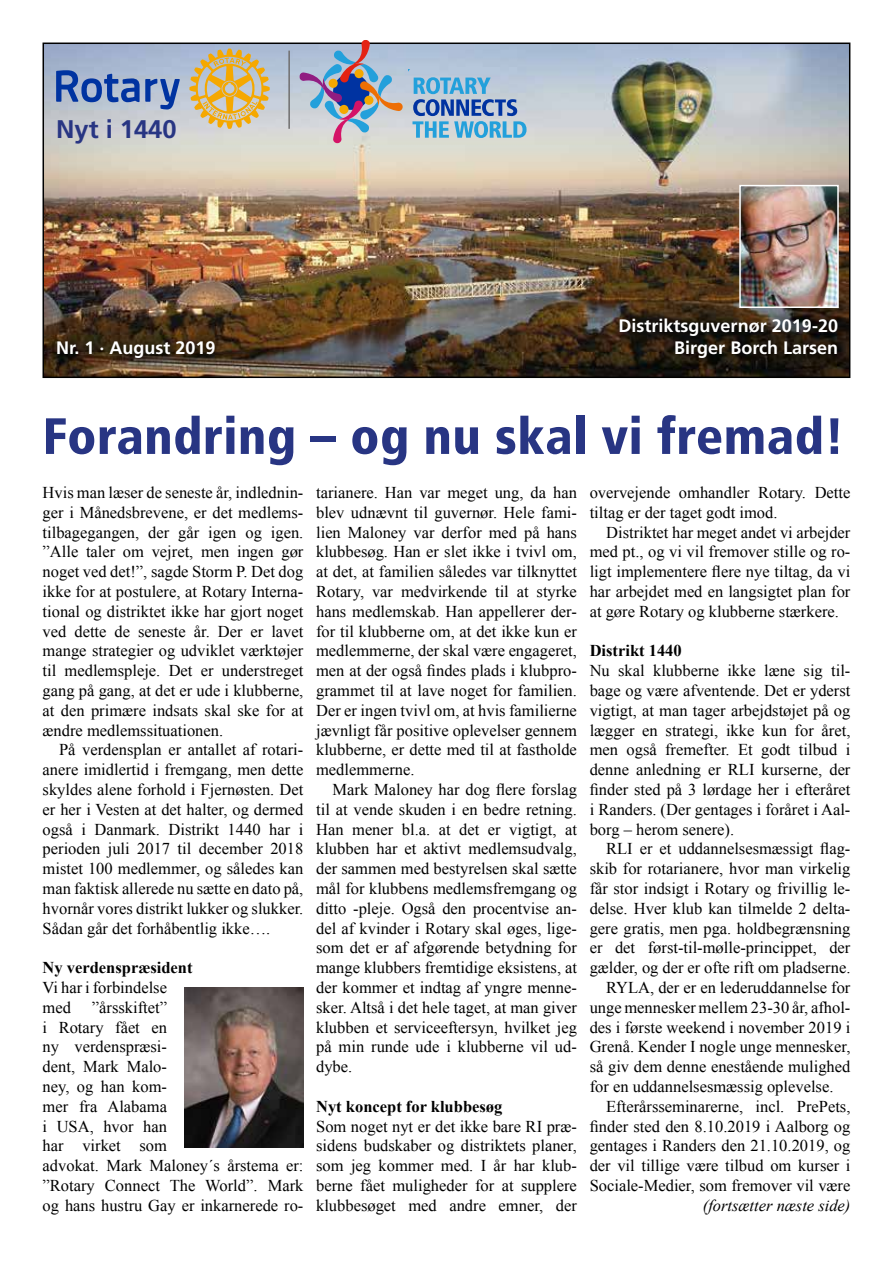
<style>
.page{position:relative;width:893px;height:1263px;background:#fff}
.page>*{position:absolute;margin:0;border:0;box-sizing:border-box;transform-origin:0 0}
.t1{font:900 condensed 51px "Frutiger";letter-spacing:.01em;color:#283583}
.t2{font:700 25.5px "Frutiger";color:#283583}
.t3{font:700 18px "Frutiger";color:#fff}
.t4{font:16.5px/19.8px "Times New Roman";color:#000;text-align:justify}
.t5{font:700 16.5px "Times New Roman";color:#000}
.t6{font:italic 16.5px "Times New Roman";color:#000}
</style>
<div class="page">
<img style="left:46px;top:46px;width:801px;height:329px">
<div style="left:43px;top:43px;width:807px;height:335px;border:2px solid #000"></div>
<svg style="left:613px;top:312px;width:235px;height:57px;background:#221a11"></svg>
<svg style="left:51px;top:335px;width:175px;height:34px;background:#3f301c"></svg>
<img style="left:742px;top:188px;width:94px;height:117px">
<div style="left:739px;top:185px;width:100px;height:123px;border:2px solid #fff"></div>
<svg style="left:56px;top:70px;width:124px;height:40px;background:#7891c1"></svg>
<svg style="left:189px;top:49px;width:81px;height:80px;background:#d3bb83"></svg>
<hr style="left:288px;top:51px;width:2px;height:78px;background:#706f6f">
<svg style="left:299px;top:40px;width:227px;height:105px;background:#a2b3c8"></svg>
<img style="left:184px;top:988px;width:119px;height:160px">
<h2 class="t2" style="left:56px;top:114px;width:122px">Nyt i 1440</h2>
<p class="t3" style="left:619px;top:316px;width:221px">Distriktsguvernør 2019-20</p>
<p class="t3" style="left:56px;top:337px;width:161px">Nr. 1 · August 2019</p>
<p class="t3" style="left:674px;top:337px;width:165px">Birger Borch Larsen</p>
<h1 class="t1" style="left:43px;top:405px;width:803px">Forandring – og nu skal vi fremad!</h1>
<p class="t4" style="left:43px;top:482px;width:262px">Hvis man læser de seneste år, indlednin&shy;ger i Månedsbrevene, er det medlems&shy;tilbagegangen, der går igen og igen. ”Alle taler om vejret, men ingen gør noget ved det!”, sagde Storm P. Det dog ikke for at postulere, at Rotary Interna&shy;tional og distriktet ikke har gjort noget ved dette de seneste år. Der er lavet mange strategier og udviklet værktøjer til medlemspleje. Det er understreget gang på gang, at det er ude i klubberne, at den primære indsats skal ske for at ændre medlemssituationen.</p>
<p class="t4" style="left:43px;top:740px;width:262px;text-indent:16px">På verdensplan er antallet af rotari&shy;anere imidlertid i fremgang, men dette skyldes alene forhold i Fjernøsten. Det er her i Vesten at det halter, og dermed også i Danmark. Distrikt 1440 har i perioden juli 2017 til december 2018 mistet 100 medlemmer, og således kan man faktisk allerede nu sætte en dato på, hvornår vores distrikt lukker og slukker.<br>Sådan går det forhåbentlig ikke….</p>
<p class="t5" style="left:43px;top:956px;width:151px">Ny verdenspræsident</p>
<p class="t4" style="left:43px;top:977px;width:126px">Vi har i forbindelse med</p>
<p class="t4" style="left:43px;top:997px;width:262px;text-align:left;text-indent:49px">”årsskiftet”<br>i Rotary fået en<br>ny verdenspræsi-<br>dent, Mark Malo-<br>ney, og han kom-<br>mer fra Alabama<br>i USA, hvor han<br>har virket som<br>advokat. Mark Maloney´s årstema er: ”Rotary Connect The World”. Mark og hans hustru Gay er inkarnerede ro-</p>
<p class="t4" style="left:316px;top:482px;width:262px">tarianere. Han var meget ung, da han blev udnævnt til guvernør. Hele fami&shy;lien Maloney var derfor med på hans klubbesøg. Han er slet ikke i tvivl om, at det, at familien således var tilknyttet Rotary, var medvirkende til at styrke hans medlemskab. Han appellerer der&shy;for til klubberne om, at det ikke kun er medlemmerne, der skal være engageret, men at der også findes plads i klubpro&shy;grammet til at lave noget for familien.<br>Der er ingen tvivl om, at hvis familierne jævnligt får positive oplevelser gennem klubberne, er dette med til at fastholde medlemmerne.</p>
<p class="t4" style="left:316px;top:779px;width:262px;text-indent:16px">Mark Maloney har dog flere forslag til at vende skuden i en bedre retning.<br>Han mener bl.a. at det er vigtigt, at klubben har et aktivt medlemsudvalg, der sammen med bestyrelsen skal sætte mål for klubbens medlemsfremgang og ditto -pleje. Også den procentvise an&shy;del af kvinder i Rotary skal øges, lige&shy;som det er af afgørende betydning for mange klubbers fremtidige eksistens, at der kommer et indtag af yngre menne&shy;sker. Altså i det hele taget, at man giver klubben et serviceeftersyn, hvilket jeg på min runde ude i klubberne vil ud&shy;dybe.</p>
<p class="t5" style="left:316px;top:1095px;width:188px">Nyt koncept for klubbesøg</p>
<p class="t4" style="left:316px;top:1116px;width:262px">Som noget nyt er det ikke bare RI præ&shy;sidens budskaber og distriktets planer, som jeg kommer med. I år har klub&shy;berne fået muligheder for at supplere klubbesøget med andre emner, der</p>
<p class="t4" style="left:590px;top:482px;width:262px">overvejende omhandler Rotary. Dette tiltag er der taget godt imod.</p>
<p class="t4" style="left:590px;top:522px;width:262px;text-indent:16px">Distriktet har meget andet vi arbejder med pt., og vi vil fremover stille og ro&shy;ligt implementere flere nye tiltag, da vi har arbejdet med en langsigtet plan for at gøre Rotary og klubberne stærkere.</p>
<p class="t5" style="left:590px;top:639px;width:94px">Distrikt 1440</p>
<p class="t4" style="left:590px;top:660px;width:262px">Nu skal klubberne ikke læne sig til&shy;bage og være afventende. Det er yderst vigtigt, at man tager arbejdstøjet på og lægger en strategi, ikke kun for året, men også fremefter. Et godt tilbud i denne anledning er RLI kurserne, der finder sted på 3 lørdage her i efteråret i Randers. (Der gentages i foråret i Aal&shy;borg – herom senere).</p>
<p class="t4" style="left:606px;top:839px;width:246px">RLI er et uddannelsesmæssigt flag-</p>
<p class="t4" style="left:590px;top:858px;width:262px">skib for rotarianere, hvor man virkelig</p>
<p class="t4" style="left:590px;top:878px;width:262px">får stor indsigt i Rotary og frivillig le-</p>
<p class="t4" style="left:590px;top:898px;width:262px">delse. Hver klub kan tilmelde 2 delta-</p>
<p class="t4" style="left:590px;top:918px;width:262px">gere gratis, men pga. holdbegrænsning</p>
<p class="t4" style="left:590px;top:938px;width:262px">er det først-til-mølle-princippet, der</p>
<p class="t4" style="left:590px;top:957px;width:262px">gælder, og der er ofte rift om pladserne.</p>
<p class="t4" style="left:606px;top:977px;width:246px">RYLA, der er en lederuddannelse for</p>
<p class="t4" style="left:590px;top:997px;width:262px">unge mennesker mellem 23-30 år, afhol-</p>
<p class="t4" style="left:590px;top:1017px;width:262px">des i første weekend i november 2019 i</p>
<p class="t4" style="left:590px;top:1037px;width:262px">Grenå. Kender I nogle unge mennesker,</p>
<p class="t4" style="left:590px;top:1056px;width:262px">så giv dem denne enestående mulighed</p>
<p class="t4" style="left:590px;top:1076px;width:245px">for en uddannelsesmæssig oplevelse.</p>
<p class="t4" style="left:606px;top:1096px;width:246px">Efterårsseminarerne, incl. PrePets,</p>
<p class="t4" style="left:590px;top:1116px;width:262px">finder sted den 8.10.2019 i Aalborg og</p>
<p class="t4" style="left:590px;top:1136px;width:262px">gentages i Randers den 21.10.2019, og</p>
<p class="t4" style="left:590px;top:1155px;width:262px">der vil tillige være tilbud om kurser i</p>
<p class="t4" style="left:590px;top:1175px;width:262px">Sociale-Medier, som fremover vil være</p>
<p class="t6" style="left:703px;top:1194px;width:149px">(fortsætter næste side)</p>
</div>
